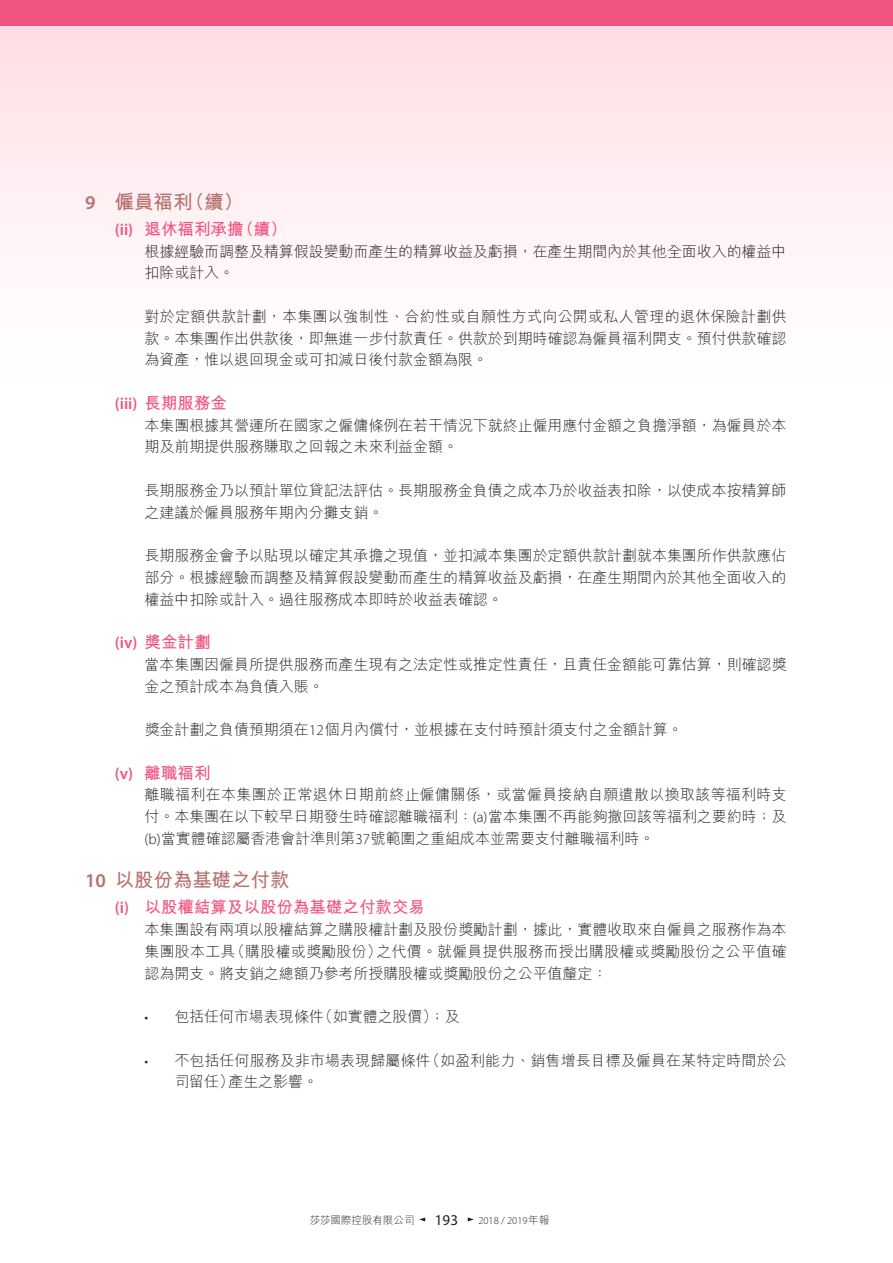
<style>
.page{position:relative;width:893px;height:1263px;background:#fff}
.page>*{position:absolute;margin:0;border:0;box-sizing:border-box;transform-origin:0 0}
.t1{font:700 19.5px "M Hei HK";letter-spacing:-.005em;color:#b67270}
.t2{font:700 16.5px "M Hei HK";color:#f25482}
.t3{font:600 16.5px "Myriad Pro";color:#f25482}
.t4{font:300 15px/21.8px "M Hei HK";letter-spacing:-.005em;color:#231f20}
.t5{font:15px "Myriad Pro";color:#231f20}
.t6{font:300 10.5px "Myriad Pro";color:#231f20}
.t7{font:300 10.5px "M Hei HK";color:#231f20}
.s1{font-family:"Myriad Pro";font-weight:600}
.s2{font-family:"M Hei HK";font-weight:700}
.s3{font-family:"Myriad Pro"}
.s4{font-family:"M Hei HK"}
</style>
<div class="page">
<div style="left:0;top:0;width:893px;height:429px;background:linear-gradient(to bottom,#ffdce3,#fff)"></div>
<div style="left:0;top:0;width:893px;height:26px;background:#f25482"></div>
<svg style="left:419px;top:1217px;width:6px;height:4px"></svg>
<svg style="left:468px;top:1217px;width:6px;height:4px"></svg>
<h1 class="t1" style="left:85px;top:187px;width:160px"><span class="s1">9</span> 僱員福利（續）</h1>
<p class="t2" style="left:115px;top:217px;width:174px"><span class="s1">(ii)</span> 退休福利承擔（續）</p>
<p class="t4" style="left:145px;top:240px;width:643px">根據經驗而調整及精算假設變動而產生的精算收益及虧損，在產生期間內於其他全面收入的權益中扣除或計入。</p>
<p class="t4" style="left:145px;top:305px;width:644px;text-align:justify">對於定額供款計劃，本集團以強制性、合約性或自願性方式向公開或私人管理的退休保險計劃供款。本集團作出供款後，即無進一步付款責任。供款於到期時確認為僱員福利開支。預付供款確認為資產，惟以退回現金或可扣減日後付款金額為限。</p>
<p class="t3" style="left:115px;top:393px;width:114px">(iii) <span class="s2">長期服務金</span></p>
<p class="t4" style="left:145px;top:414px;width:643px">本集團根據其營運所在國家之僱傭條例在若干情況下就終止僱用應付金額之負擔淨額，為僱員於本期及前期提供服務賺取之回報之未來利益金額。</p>
<p class="t4" style="left:145px;top:479px;width:643px">長期服務金乃以預計單位貸記法評估。長期服務金負債之成本乃於收益表扣除，以使成本按精算師之建議於僱員服務年期內分攤支銷。</p>
<p class="t4" style="left:145px;top:544px;width:643px;text-align:justify">長期服務金會予以貼現以確定其承擔之現值，並扣減本集團於定額供款計劃就本集團所作供款應佔部分。根據經驗而調整及精算假設變動而產生的精算收益及虧損，在產生期間內於其他全面收入的權益中扣除或計入。過往服務成本即時於收益表確認。</p>
<p class="t3" style="left:115px;top:632px;width:97px">(iv) <span class="s2">獎金計劃</span></p>
<p class="t4" style="left:145px;top:653px;width:643px">當本集團因僱員所提供服務而產生現有之法定性或推定性責任，且責任金額能可靠估算，則確認獎金之預計成本為負債入賬。</p>
<p class="t4" style="left:145px;top:718px;width:540px">獎金計劃之負債預期須在<span class="s3">12</span>個月內償付，並根據在支付時預計須支付之金額計算。</p>
<p class="t2" style="left:115px;top:760px;width:97px"><span class="s1">(v)</span> 離職福利</p>
<p class="t4" style="left:145px;top:783px;width:644px;text-align:justify">離職福利在本集團於正常退休日期前終止僱傭關係，或當僱員接納自願遣散以換取該等福利時支付。本集團在以下較早日期發生時確認離職福利：<span class="s3">(a)</span>當本集團不再能夠撤回該等福利之要約時；及<span class="s3">(b)</span>當實體確認屬香港會計準則第<span class="s3">37</span>號範圍之重組成本並需要支付離職福利時。</p>
<h1 class="t1" style="left:85px;top:866px;width:206px"><span class="s1">10</span> 以股份為基礎之付款</h1>
<p class="t2" style="left:115px;top:895px;width:312px"><span class="s1">(i)</span> 以股權結算及以股份為基礎之付款交易</p>
<p class="t4" style="left:145px;top:918px;width:643px;text-align:justify">本集團設有兩項以股權結算之購股權計劃及股份獎勵計劃，據此，實體收取來自僱員之服務作為本集團股本工具（購股權或獎勵股份）之代價。就僱員提供服務而授出購股權或獎勵股份之公平值確認為開支。將支銷之總額乃參考所授購股權或獎勵股份之公平值釐定：</p>
<p class="t4" style="left:145px;top:1005px;width:317px"><span class="s3">•</span> 包括任何市場表現條件（如實體之股價）；及</p>
<p class="t4" style="left:174px;top:1049px;width:614px;text-indent:-30px"><span class="s3">•</span> 不包括任何服務及非市場表現歸屬條件（如盈利能力、銷售增長目標及僱員在某特定時間於公司留任）產生之影響。</p>
<p class="t7" style="left:310px;top:1212px;width:106px">莎莎國際控股有限公司</p>
<p class="t5" style="left:435px;top:1211px;width:25px">193</p>
<p class="t6" style="left:478px;top:1214px;width:72px">2018 / 2019<span class="s4">年報</span></p>
</div>
